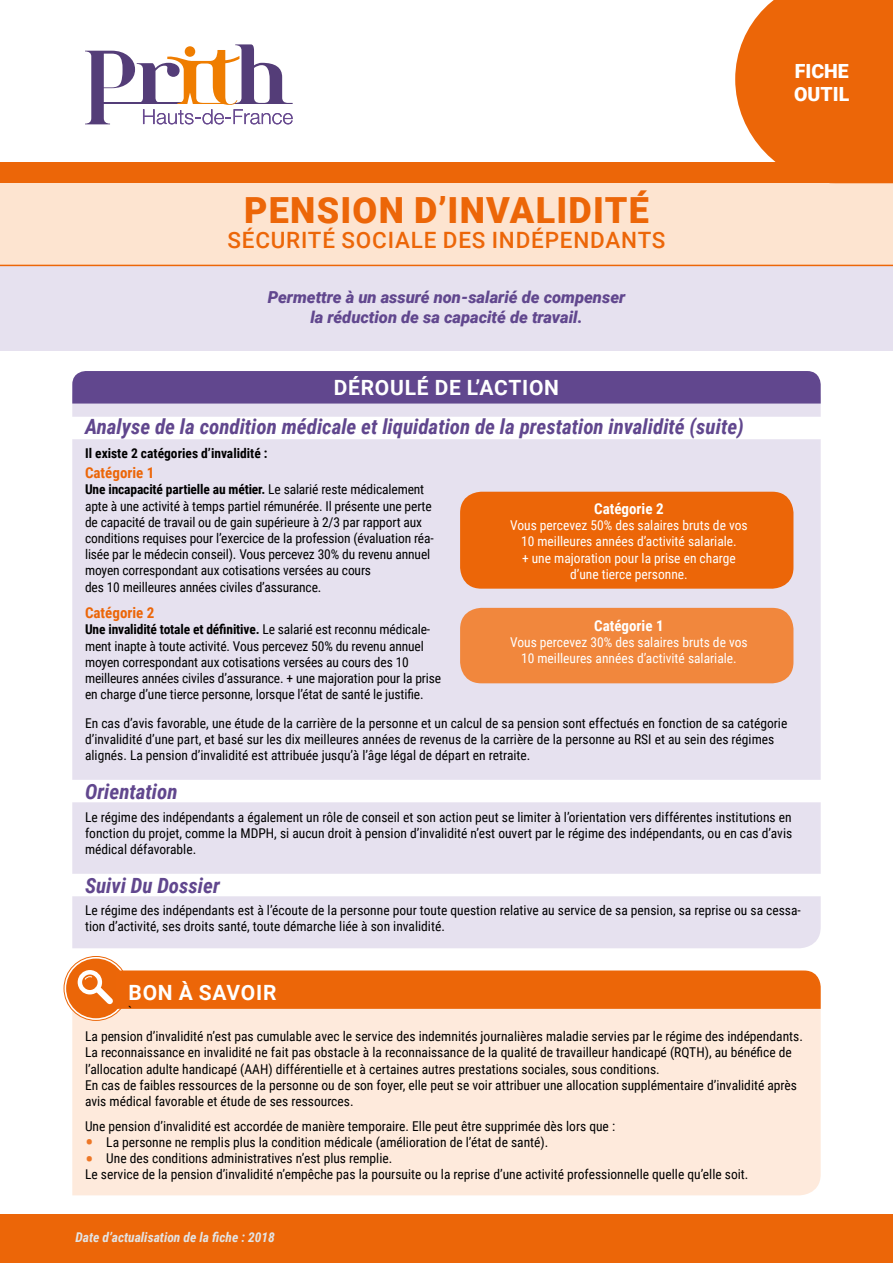
<style>
.page{position:relative;width:893px;height:1263px;background:#fff}
.page>*{position:absolute;margin:0;border:0;box-sizing:border-box;transform-origin:0 0}
.t1{font:900 36px "Roboto";letter-spacing:.035em;color:#ec6608}
.t2{font:500 22.5px "Roboto";letter-spacing:.035em;color:#ec6608}
.t3{font:italic 700 21px "Roboto Condensed";color:#61478e}
.t4{font:700 21px "Roboto";letter-spacing:.035em;color:#fff}
.t5{font:900 19.5px/23.4px "Roboto";color:#fff}
.t6{font:italic 900 16.5px/19.8px "Roboto";color:#61478e;text-align:center}
.t7{font:700 15px "Roboto Condensed";color:#ec6608}
.t8{font:700 15px "Roboto Condensed";color:#fff}
.t9{font:13.5px/16.2px "Roboto Condensed";color:#000}
.t10{font:13.5px/16.2px "Roboto Condensed";color:#fff;text-align:center}
.t11{font:italic 700 13.5px "Roboto Condensed";color:#e3e3e3}
.t12{font:700 13.5px "Roboto Condensed";color:#000}
.s1{font-weight:700}
.s2{font-size:25.5px;color:#ee7726}
</style>
<div class="page">
<div style="left:0;top:163px;width:893px;height:21px;background:#ec6608"></div>
<div style="left:0;top:183px;width:893px;height:95px;background:#fde4d0"></div>
<div style="left:0;top:265px;width:893px;height:86px;background:#e6e1ef"></div>
<hr style="left:0;top:265px;width:893px;height:1px;background:#ec6608">
<svg style="left:85px;top:44px;width:208px;height:80px"></svg>
<svg style="left:735px;top:0;width:158px;height:163px;background:#ed721b"></svg>
<div style="left:0;top:1214px;width:893px;height:49px;background:#ec6608"></div>
<div style="left:72px;top:404px;width:749px;height:544px;background:#e6e1ef"></div>
<div style="left:72px;top:371px;width:749px;height:33px;background:#61478e"></div>
<div style="left:32px;top:417px;width:828px;height:22px;background:#fff;border-radius:9px"></div>
<div style="left:32px;top:780px;width:828px;height:22px;background:#fff;border-radius:9px"></div>
<div style="left:32px;top:874px;width:828px;height:22px;background:#fff;border-radius:9px"></div>
<div style="left:72px;top:1010px;width:749px;height:185px;background:#feeadc"></div>
<svg style="left:64px;top:956px;width:64px;height:64px"></svg>
<div style="left:64px;top:956px;width:64px;height:65px;border:1px solid #eb6608;border-radius:50%"></div>
<div style="left:66px;top:958px;width:60px;height:60px;background:#eb6608;border-radius:50%"></div>
<div style="left:78px;top:970px;width:24px;height:24px;border:4px solid #fff;border-radius:50%"></div>
<svg style="left:84px;top:970px;width:737px;height:40px;background:#ec6d13"></svg>
<div style="left:460px;top:608px;width:333px;height:75px;background:#f1873d;border-radius:21px"></div>
<div style="left:460px;top:492px;width:333px;height:97px;background:#ec6608;border-radius:21px"></div>
<h1 class="t1" style="left:244px;top:185px;width:406px">PENSION D’INVALIDITÉ</h1>
<h2 class="t2" style="left:227px;top:224px;width:440px">SÉCURITÉ SOCIALE DES INDÉPENDANTS</h2>
<p class="t6" style="left:268px;top:287px;width:359px">Permettre à un assuré non-salarié de compenser la réduction de sa capacité de travail.</p>
<h3 class="t4" style="left:334px;top:373px;width:227px">DÉROULÉ DE L’ACTION</h3>
<h3 class="t3" style="left:85px;top:412px;width:660px">Analyse de la condition médicale et liquidation de la prestation invalidité (suite)</h3>
<p class="t12" style="left:85px;top:444px;width:184px">Il existe 2 catégories d’invalidité :</p>
<p class="t7" style="left:85px;top:462px;width:71px">Catégorie 1</p>
<p class="t9" style="left:85px;top:481px;width:350px"><span class="s1">Une incapacité partielle au métier.</span> Le salarié reste médicalement apte à une activité à temps partiel rémunérée. Il présente une perte de capacité de travail ou de gain supérieure à 2/3 par rapport aux conditions requises pour l’exercice de la profession (évaluation réa&shy;lisée par le médecin conseil). Vous percevez 30% du revenu annuel moyen correspondant aux cotisations versées au cours<br>des 10 meilleures années civiles d’assurance.</p>
<p class="t7" style="left:85px;top:602px;width:71px">Catégorie 2</p>
<p class="t9" style="left:85px;top:621px;width:358px"><span class="s1">Une invalidité totale et définitive.</span> Le salarié est reconnu médicale&shy;ment inapte à toute activité. Vous percevez 50% du revenu annuel moyen correspondant aux cotisations versées au cours des 10 meilleures années civiles d’assurance. + une majoration pour la prise en charge d’une tierce personne, lorsque l’état de santé le justifie.</p>
<p class="t8" style="left:594px;top:498px;width:71px">Catégorie 2</p>
<p class="t10" style="left:510px;top:517px;width:239px">Vous percevez 50% des salaires bruts de vos 10 meilleures années d’activité salariale.<br>+ une majoration pour la prise en charge d’une tierce personne.</p>
<p class="t8" style="left:594px;top:615px;width:71px">Catégorie 1</p>
<p class="t10" style="left:510px;top:634px;width:239px">Vous percevez 30% des salaires bruts de vos<br>10 meilleures années d’activité salariale.</p>
<h3 class="t5" style="left:794px;top:58px;width:57px">FICHE<br>OUTIL</h3>
<p class="t9" style="left:85px;top:715px;width:704px">En cas d’avis favorable, une étude de la carrière de la personne et un calcul de sa pension sont effectués en fonction de sa catégorie d’invalidité d’une part, et basé sur les dix meilleures années de revenus de la carrière de la personne au RSI et au sein des régimes alignés. La pension d’invalidité est attribuée jusqu’à l’âge légal de départ en retraite.</p>
<h3 class="t3" style="left:85px;top:777px;width:94px">Orientation</h3>
<p class="t9" style="left:85px;top:808px;width:709px;text-align:justify">Le régime des indépendants a également un rôle de conseil et son action peut se limiter à l’orientation vers différentes institutions en fonction du projet, comme la MDPH, si aucun droit à pension d’invalidité n’est ouvert par le régime des indépendants, ou en cas d’avis médical défavorable.</p>
<h3 class="t3" style="left:85px;top:870px;width:136px">Suivi Du Dossier</h3>
<p class="t9" style="left:85px;top:902px;width:717px">Le régime des indépendants est à l’écoute de la personne pour toute question relative au service de sa pension, sa reprise ou sa cessa&shy;tion d’activité, ses droits santé, toute démarche liée à son invalidité.</p>
<h3 class="t4" style="left:129px;top:978px;width:149px">BON À SAVOIR</h3>
<p class="t9" style="left:85px;top:998px;width:719px;line-height:25.2px;text-indent:43px">`<br>La pension d’invalidité n’est pas cumulable avec le service des indemnités journalières maladie servies par le régime des indépendants.</p>
<p class="t9" style="left:85px;top:1044px;width:713px">La reconnaissance en invalidité ne fait pas obstacle à la reconnaissance de la qualité de travailleur handicapé (RQTH), au bénéfice de l’allocation adulte handicapé (AAH) différentielle et à certaines autres prestations sociales, sous conditions.<br>En cas de faibles ressources de la personne ou de son foyer, elle peut se voir attribuer une allocation supplémentaire d’invalidité après avis médical favorable et étude de ses ressources.</p>
<p class="t9" style="left:85px;top:1117px;width:532px">Une pension d’invalidité est accordée de manière temporaire. Elle peut être supprimée dès lors que :</p>
<p class="t9" style="left:85px;top:1133px;width:465px"><span class="s2">•</span> La personne ne remplis plus la condition médicale (amélioration de l’état de santé).</p>
<p class="t9" style="left:85px;top:1150px;width:665px"><span class="s2">•</span> Une des conditions administratives n’est plus remplie.<br>Le service de la pension d’invalidité n’empêche pas la poursuite ou la reprise d’une activité professionnelle quelle qu’elle soit.</p>
<p class="t11" style="left:75px;top:1228px;width:201px">Date d’actualisation de la fiche : 2018</p>
</div>
